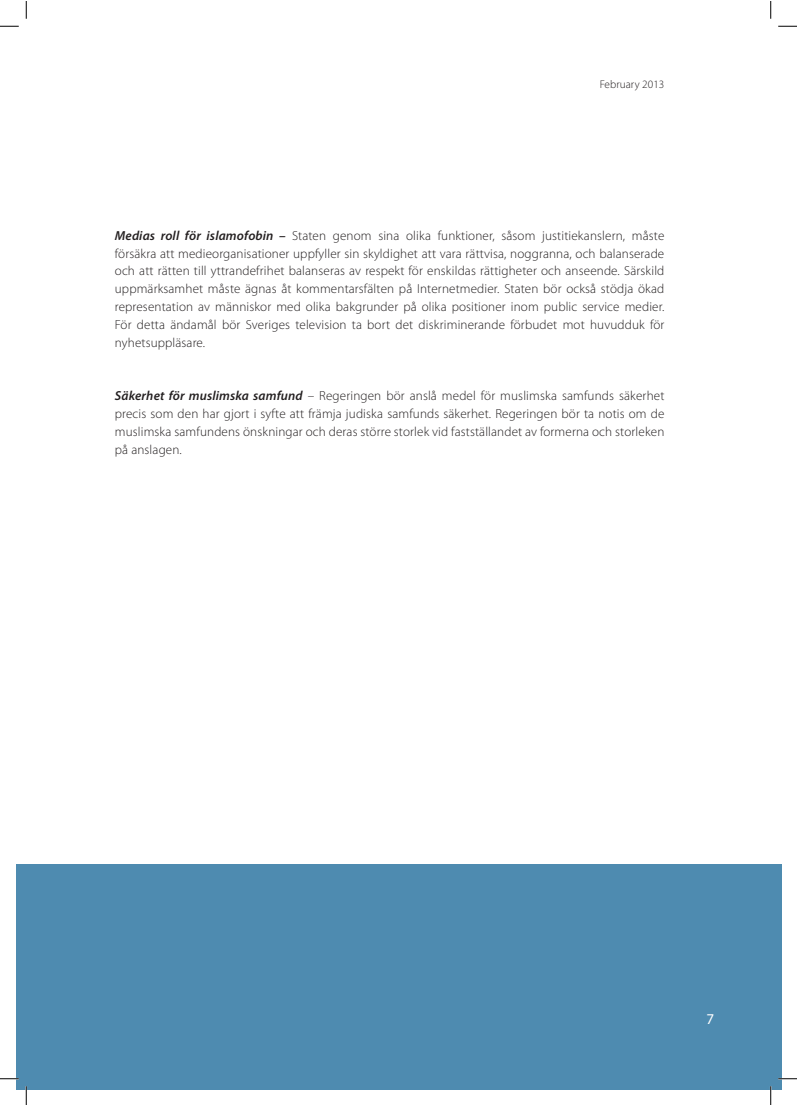
<style>
.page{position:relative;width:797px;height:1105px;background:#fff}
.page>*{position:absolute;margin:0;border:0;box-sizing:border-box;transform-origin:0 0}
.t1{font:15px "Myriad Pro";color:#fff}
.t2{font:300 13.12px/17.9px "Myriad Pro";letter-spacing:.01em;color:#231f20;text-align:justify}
.t3{font:300 11.25px "Myriad Pro";letter-spacing:.005em;color:#231f20}
.s1{font-weight:600;font-style:italic}
</style>
<div class="page">
<div style="left:16px;top:864px;width:765px;height:225px;background:#4e8bb0"></div>
<svg style="left:0;top:25px;width:19px;height:2px"></svg>
<svg style="left:778px;top:25px;width:18px;height:2px"></svg>
<svg style="left:0;top:1078px;width:19px;height:1px"></svg>
<svg style="left:778px;top:1078px;width:18px;height:1px"></svg>
<svg style="left:25px;top:1px;width:2px;height:18px"></svg>
<svg style="left:25px;top:1086px;width:2px;height:19px"></svg>
<svg style="left:770px;top:1px;width:1px;height:18px"></svg>
<svg style="left:770px;top:1086px;width:1px;height:19px"></svg>
<p class="t3" style="left:599px;top:78px;width:66px">February 2013</p>
<p class="t2" style="left:115px;top:226px;width:551px"><span class="s1">Medias roll för islamofobin –</span> Staten genom sina olika funktioner, såsom justitiekanslern, måste försäkra att medieorganisationer uppfyller sin skyldighet att vara rättvisa, noggranna, och balanserade och att rätten till yttrandefrihet balanseras av respekt för enskildas rättigheter och anseende. Särskild uppmärksamhet måste ägnas åt kommentarsfälten på Internetmedier. Staten bör också stödja ökad representation av människor med olika bakgrunder på olika positioner inom public service medier.<br>För detta ändamål bör Sveriges television ta bort det diskriminerande förbudet mot huvudduk för nyhetsuppläsare.</p>
<p class="t2" style="left:115px;top:387px;width:551px"><span class="s1">Säkerhet för muslimska samfund</span> – Regeringen bör anslå medel för muslimska samfunds säkerhet precis som den har gjort i syfte att främja judiska samfunds säkerhet. Regeringen bör ta notis om de muslimska samfundens önskningar och deras större storlek vid fastställandet av formerna och storleken på anslagen.</p>
<p class="t1" style="left:706px;top:1010px;width:9px">7</p>
</div>
